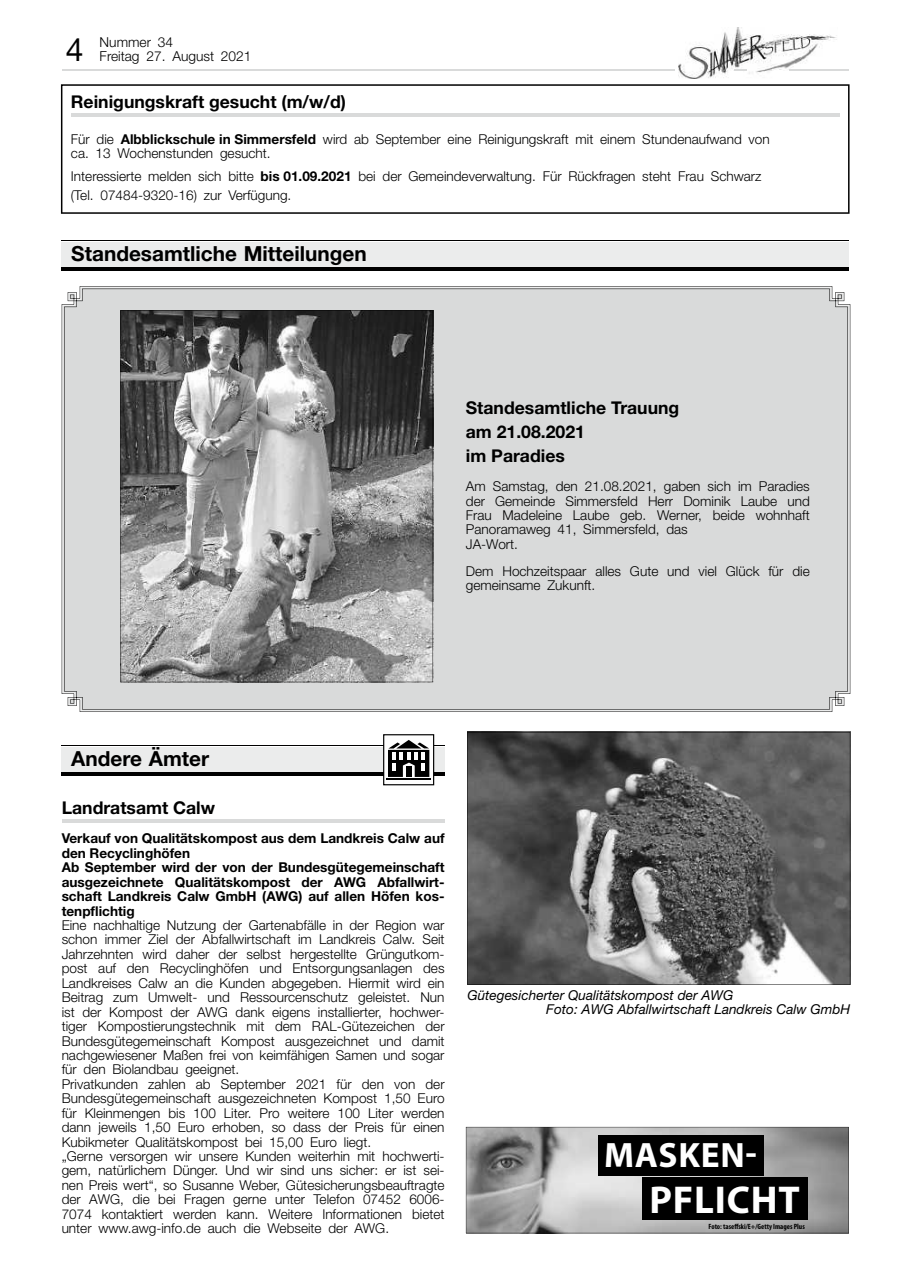
<style>
.page{position:relative;width:902px;height:1280px;background:#fff}
.page>*{position:absolute;margin:0;border:0;box-sizing:border-box;transform-origin:0 0}
.t1{font:700 39px "Myriad Pro";letter-spacing:.02em;color:#fff}
.t2{font:700 35.4px "Myriad Pro";letter-spacing:.02em;color:#fff}
.t3{font:31.95px "Helvetica Neue";color:#000}
.t4{font:700 20.85px "Helvetica Neue";color:#000}
.t5{font:700 17.55px/24px "Helvetica Neue";color:#000}
.t6{font:300 13.65px/14.4px "Helvetica Neue";color:#000}
.t7{font:700 13.65px/14.4px "Helvetica Neue";color:#000}
.t8{font:italic 13.65px/14.4px "Helvetica Neue";color:#000}
.t9{font:700 condensed 7.65px "Myriad Pro";color:#000}
.s1{font-weight:700}
</style>
<div class="page">
<img style="left:678px;top:28px;width:159px;height:51px">
<hr style="left:789px;top:69px;width:59px;height:2px;background:#d9dada">
<svg style="left:733px;top:69px;width:13px;height:2px"></svg>
<hr style="left:62px;top:69px;width:612px;height:2px;background:#d9dada">
<hr style="left:62px;top:819px;width:382px;height:3px;background:#d9dada">
<hr style="left:62px;top:745px;width:383px;height:1px;background:#000">
<div style="left:62px;top:747px;width:383px;height:25px;background:#ebecec"></div>
<hr style="left:62px;top:772px;width:383px;height:4px;background:#000">
<div style="left:383px;top:735px;width:50px;height:50px;background:#fefefe"></div>
<div style="left:383px;top:734px;width:51px;height:51px;border:1px solid #000"></div>
<svg style="left:388px;top:740px;width:41px;height:37px"></svg>
<div style="left:406px;top:766px;width:5px;height:11px;background:#000"></div>
<hr style="left:386px;top:778px;width:45px;height:2px;background:#000">
<svg style="left:467px;top:732px;width:383px;height:253px;background:#616161"></svg>
<svg style="left:61px;top:84px;width:788px;height:130px"></svg>
<hr style="left:62px;top:240px;width:786px;height:1px;background:#000">
<div style="left:62px;top:242px;width:786px;height:26px;background:#ebecec"></div>
<hr style="left:62px;top:268px;width:786px;height:3px;background:#000">
<svg style="left:62px;top:286px;width:788px;height:426px"></svg>
<div style="left:64px;top:289px;width:783px;height:420px;background:#d9dada"></div>
<svg style="left:120px;top:310px;width:313px;height:372px;background:#848484"></svg>
<svg style="left:466px;top:1127px;width:382px;height:106px;background:#6c6c6c"></svg>
<h3 class="t3" style="left:66px;top:31px;width:19px">4</h3>
<p class="t6" style="left:100px;top:35px;width:75px">Nummer 34</p>
<p class="t6" style="left:100px;top:49px;width:153px">Freitag 27. August 2021</p>
<p class="t5" style="left:71px;top:89px;width:276px">Reinigungskraft gesucht (m/w/d)</p>
<p class="t6" style="left:71px;top:131px;width:700px">Für die <span class="s1">Albblickschule in Simmersfeld</span> wird ab September eine Reinigungskraft mit einem Stundenaufwand von ca. 13 Wochenstunden gesucht.</p>
<p class="t6" style="left:71px;top:167px;width:692px;line-height:18.6px">Interessierte melden sich bitte <span class="s1">bis 01.09.2021</span> bei der Gemeindeverwaltung. Für Rückfragen steht Frau Schwarz (Tel. 07484-9320-16) zur Verfügung.</p>
<h3 class="t4" style="left:71px;top:241px;width:297px">Standesamtliche Mitteilungen</h3>
<p class="t5" style="left:466px;top:395px;width:215px">Standesamtliche Trauung am 21.08.2021<br>im Paradies</p>
<p class="t6" style="left:466px;top:479px;width:345px">Am Samstag, den 21.08.2021, gaben sich im Paradies der Gemeinde Simmersfeld Herr Dominik Laube und Frau Madeleine Laube geb. Werner, beide wohnhaft Panoramaweg 41, Simmersfeld, das<br>JA-Wort.</p>
<p class="t6" style="left:466px;top:564px;width:345px">Dem Hochzeitspaar alles Gute und viel Glück für die gemeinsame Zukunft.</p>
<h3 class="t4" style="left:71px;top:746px;width:139px">Andere Ämter</h3>
<p class="t5" style="left:62px;top:795px;width:155px">Landratsamt Calw</p>
<p class="t7" style="left:62px;top:831px;width:384px">Verkauf von Qualitätskompost aus dem Landkreis Calw auf den Recyclinghöfen<br>Ab September wird der von der Bundesgütegemeinschaft ausgezeichnete Qualitätskompost der AWG Abfallwirt&shy;schaft Landkreis Calw GmbH (AWG) auf allen Höfen kos&shy;tenpflichtig</p>
<p class="t6" style="left:62px;top:918px;width:384px">Eine nachhaltige Nutzung der Gartenabfälle in der Region war schon immer Ziel der Abfallwirtschaft im Landkreis Calw. Seit Jahrzehnten wird daher der selbst hergestellte Grüngutkom&shy;post auf den Recyclinghöfen und Entsorgungsanlagen des Landkreises Calw an die Kunden abgegeben. Hiermit wird ein Beitrag zum Umwelt- und Ressourcenschutz geleistet. Nun ist der Kompost der AWG dank eigens installierter, hochwer&shy;tiger Kompostierungstechnik mit dem RAL-Gütezeichen der Bundesgütegemeinschaft Kompost ausgezeichnet und damit nachgewiesener Maßen frei von keimfähigen Samen und sogar für den Biolandbau geeignet.<br>Privatkunden zahlen ab September 2021 für den von der Bundesgütegemeinschaft ausgezeichneten Kompost 1,50 Euro für Kleinmengen bis 100 Liter. Pro weitere 100 Liter werden dann jeweils 1,50 Euro erhoben, so dass der Preis für einen Kubikmeter Qualitätskompost bei 15,00 Euro liegt.<br>„Gerne versorgen wir unsere Kunden weiterhin mit hochwerti&shy;gem, natürlichem Dünger. Und wir sind uns sicher: er ist sei&shy;nen Preis wert“, so Susanne Weber, Gütesicherungsbeauftragte der AWG, die bei Fragen gerne unter Telefon 07452 6006- 7074 kontaktiert werden kann. Weitere Informationen bietet unter www.awg-info.de auch die Webseite der AWG.</p>
<p class="t8" style="left:546px;top:988px;width:305px;text-indent:-79px">Gütegesicherter Qualitätskompost der AWG<br>Foto: AWG Abfallwirtschaft Landkreis Calw GmbH</p>
<h2 class="t2" style="left:604px;top:1132px;width:154px">MASKEN-</h2>
<h1 class="t1" style="left:649px;top:1174px;width:152px">PFLICHT</h1>
<p class="t9" style="left:708px;top:1222px;width:98px">Foto: taseffski/E+/Getty Images Plus</p>
</div>
